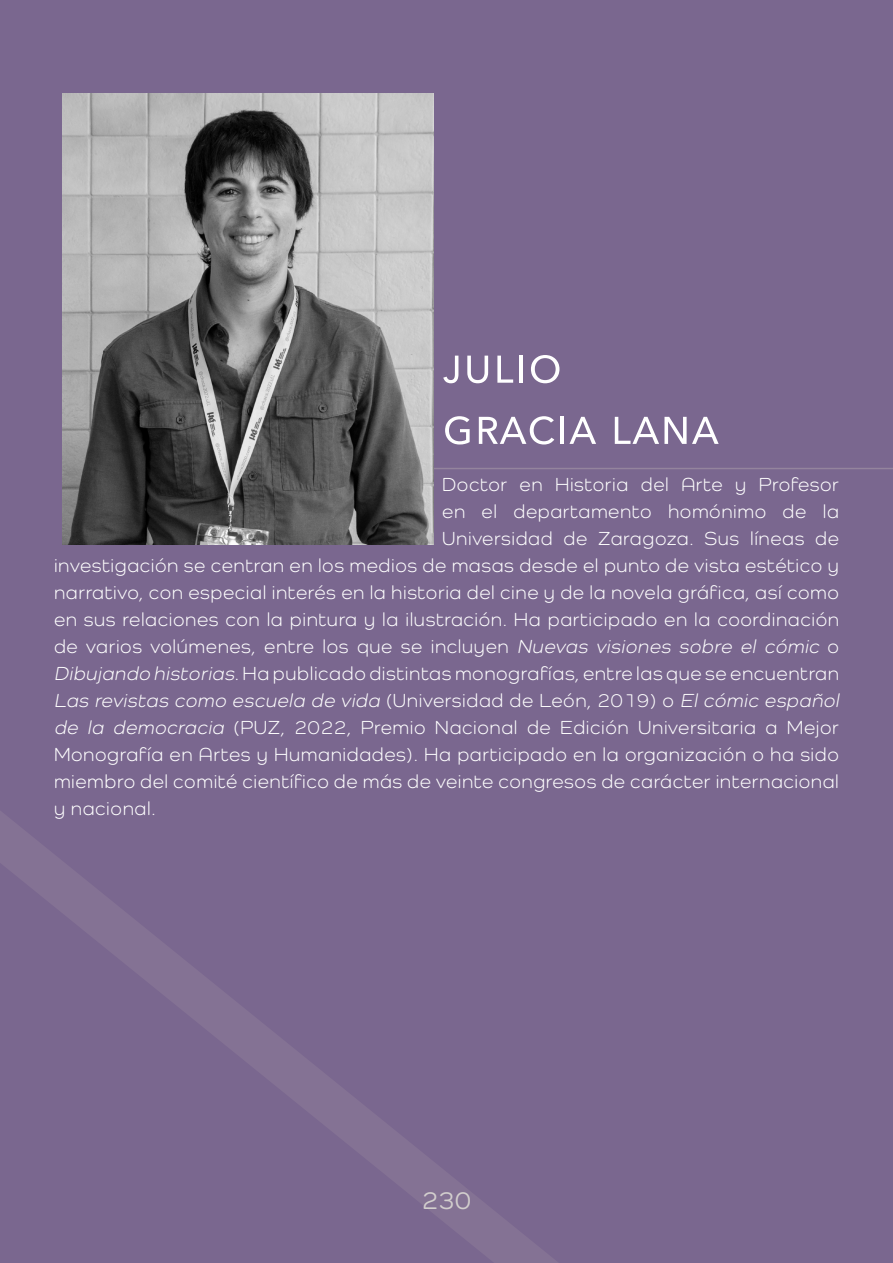
<style>
.page{position:relative;width:893px;height:1263px;background:#7a678f}
.page>*{position:absolute;margin:0;border:0;box-sizing:border-box;transform-origin:0 0}
.t1{font:51px/61.2px "Avenir Next";letter-spacing:.01em;color:#fff}
.t2{font:500 25.5px "Como";color:#d2cecd}
.t3{font:19.5px "Como";letter-spacing:.03em;color:#fff}
.t4{font:italic 19.5px "Como";color:#fff}
.s1{font-style:italic}
.s2{font-style:normal}
</style>
<div class="page">
<svg style="left:0;top:811px;width:557px;height:452px"></svg>
<hr style="left:376px;top:468px;width:517px;height:1px;background:#fffcd7">
<img style="left:63px;top:94px;width:371px;height:450px">
<h1 class="t1" style="left:442px;top:332px;width:278px">julio gracia lana</h1>
<p class="t3" style="left:442px;top:473px;width:398px">Doctor en Historia del Arte y Profesor</p>
<p class="t3" style="left:442px;top:500px;width:398px">en el departamento homónimo de la</p>
<p class="t3" style="left:442px;top:527px;width:398px">Universidad de Zaragoza. Sus líneas de</p>
<p class="t3" style="left:54px;top:554px;width:786px">investigación se centran en los medios de masas desde el punto de vista estético y</p>
<p class="t3" style="left:54px;top:581px;width:786px">narrativo, con especial interés en la historia del cine y de la novela gráfica, así como</p>
<p class="t3" style="left:54px;top:608px;width:786px">en sus relaciones con la pintura y la ilustración. Ha participado en la coordinación</p>
<p class="t3" style="left:54px;top:635px;width:786px">de varios volúmenes, entre los que se incluyen <span class="s1">Nuevas visiones sobre el cómic</span> o</p>
<p class="t3" style="left:54px;top:662px;width:786px"><span class="s1">Dibujando historias</span>. Ha publicado distintas monografías, entre las que se encuentran</p>
<p class="t4" style="left:54px;top:689px;width:790px">Las revistas como escuela de vida <span class="s2">( U n i ve rs i d a d d e Le ó n , 2 0 1 9 ) o</span> El cómic español</p>
<p class="t3" style="left:54px;top:716px;width:786px"><span class="s1">de la democracia</span> (PUZ, 2022, Premio Nacional de Edición Universitaria a Mejor</p>
<p class="t3" style="left:54px;top:743px;width:786px">Monografía en Artes y Humanidades). Ha participado en la organización o ha sido</p>
<p class="t3" style="left:54px;top:770px;width:786px">miembro del comité científico de más de veinte congresos de carácter internacional</p>
<p class="t3" style="left:54px;top:797px;width:103px">y nacional.</p>
<h2 class="t2" style="left:422px;top:1185px;width:51px">230</h2>
</div>
